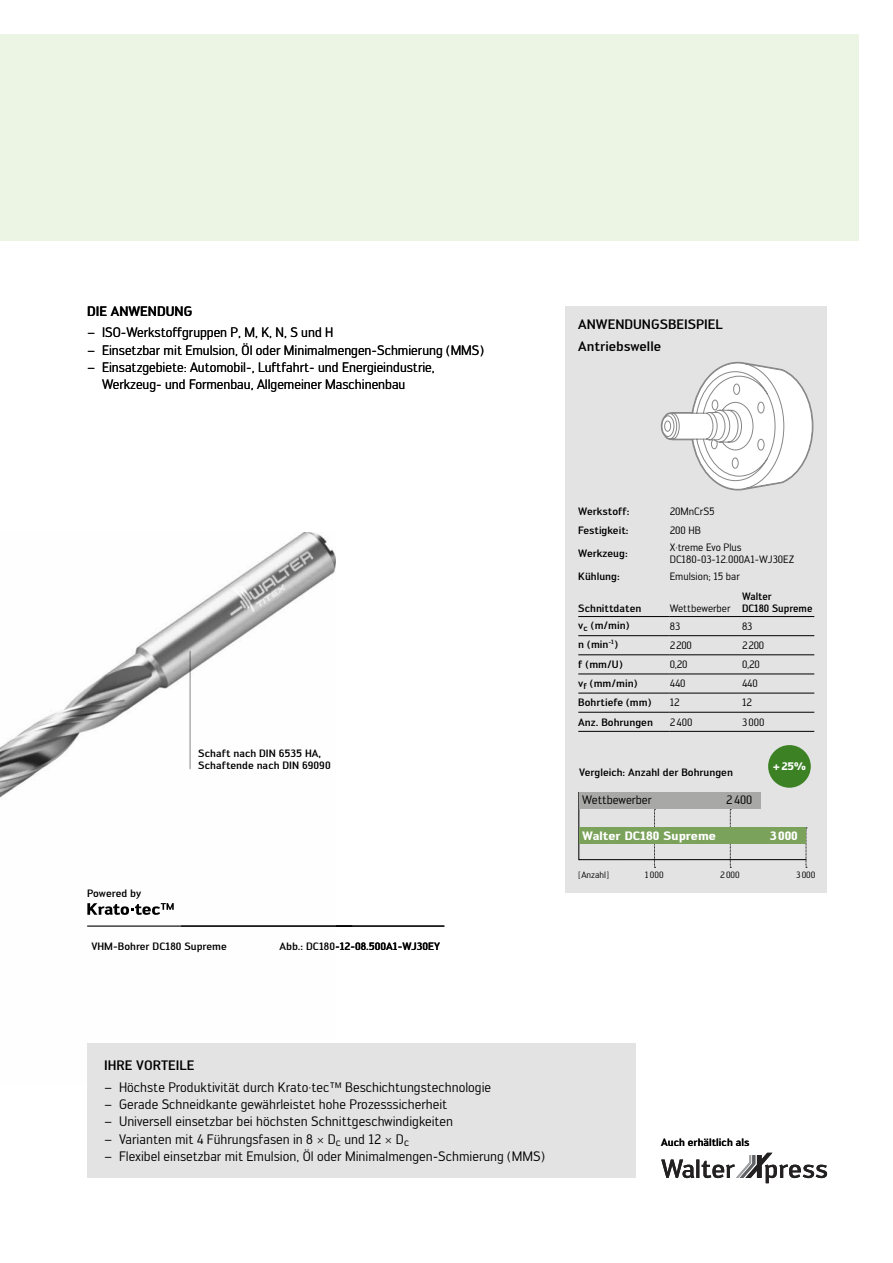
<style>
.page{position:relative;width:893px;height:1263px;background:#fff}
.page>*{position:absolute;margin:0;border:0;box-sizing:border-box;transform-origin:0 0}
.t1{font:13.5px/17.2px "Walter PRO";color:#000}
.t2{font:500 13.5px/22.2px "Walter PRO";color:#000}
.t3{font:700 12px "Walter PRO";color:#fff}
.t4{font:12px "Walter PRO";color:#000}
.t5{font:700 10.8px "Walter PRO";color:#fff}
.t6{font:500 10.5px/12px "Walter PRO";color:#000}
.t7{font:10.5px/12.8px "Walter PRO";color:#000}
.t8{font:500 10.5px/12px "Walter PRO";color:#000;scale:.95 1}
.t9{font:9px "Walter PRO";color:#000}
</style>
<div class="page">
<img style="left:0;top:533px;width:335px;height:511px">
<div style="left:0;top:34px;width:859px;height:206px;background:#ecf4e3"></div>
<hr style="left:190px;top:651px;width:1px;height:118px;background:#878787">
<svg style="left:661px;top:1153px;width:166px;height:30px"></svg>
<hr style="left:87px;top:925px;width:265px;height:2px;background:#000">
<hr style="left:181px;top:925px;width:263px;height:2px;background:#000">
<div style="left:87px;top:1044px;width:549px;height:134px;background:#e3e3e3"></div>
<svg style="left:87px;top:903px;width:87px;height:12px"></svg>
<div style="left:566px;top:306px;width:261px;height:587px;background:#e3e3e3"></div>
<svg style="left:660px;top:362px;width:153px;height:129px"></svg>
<div style="left:768px;top:745px;width:43px;height:43px;background:#3c8225;border-radius:50%"></div>
<svg style="left:578px;top:792px;width:229px;height:76px"></svg>
<div style="left:579px;top:827px;width:227px;height:17px;background:#7aa25b"></div>
<div style="left:579px;top:792px;width:182px;height:16px;background:#a8a8a7"></div>
<hr style="left:578px;top:635px;width:92px;height:1px;background:#000">
<hr style="left:670px;top:635px;width:72px;height:1px;background:#000">
<hr style="left:742px;top:635px;width:72px;height:1px;background:#000">
<hr style="left:578px;top:674px;width:92px;height:1px;background:#000">
<hr style="left:670px;top:674px;width:72px;height:1px;background:#000">
<hr style="left:742px;top:674px;width:72px;height:1px;background:#000">
<hr style="left:578px;top:693px;width:92px;height:1px;background:#000">
<hr style="left:670px;top:693px;width:72px;height:1px;background:#000">
<hr style="left:742px;top:693px;width:72px;height:1px;background:#000">
<hr style="left:578px;top:712px;width:92px;height:1px;background:#000">
<hr style="left:670px;top:712px;width:72px;height:1px;background:#000">
<hr style="left:742px;top:712px;width:72px;height:1px;background:#000">
<hr style="left:578px;top:731px;width:92px;height:1px;background:#000">
<hr style="left:670px;top:731px;width:72px;height:1px;background:#000">
<hr style="left:742px;top:731px;width:72px;height:1px;background:#000">
<hr style="left:578px;top:616px;width:92px;height:1px;background:#000">
<hr style="left:670px;top:616px;width:72px;height:1px;background:#000">
<hr style="left:742px;top:616px;width:72px;height:1px;background:#000">
<hr style="left:578px;top:654px;width:92px;height:1px;background:#000">
<hr style="left:670px;top:654px;width:72px;height:1px;background:#000">
<hr style="left:742px;top:654px;width:72px;height:1px;background:#000">
<p class="t2" style="left:87px;top:300px;width:107px">DIE ANWENDUNG</p>
<p class="t1" style="left:87px;top:324px;width:248px">– ISO-Werkstoffgruppen P, M, K, N, S und H</p>
<p class="t1" style="left:87px;top:341px;width:398px">– Einsetzbar mit Emulsion, Öl oder Minimalmengen-Schmierung (MMS)</p>
<p class="t1" style="left:102px;top:358px;width:334px;text-indent:-15px">– Einsatzgebiete: Automobil-, Luftfahrt- und Energieindustrie,<br>Werkzeug- und Formenbau, Allgemeiner Maschinenbau</p>
<p class="t2" style="left:578px;top:312px;width:146px">ANWENDUNGSBEISPIEL<br>Antriebswelle</p>
<p class="t6" style="left:87px;top:887px;width:56px">Powered by</p>
<p class="t6" style="left:198px;top:747px;width:134px">Schaft nach DIN 6535 HA,<br>Schaftende nach DIN 69090</p>
<p class="t6" style="left:91px;top:940px;width:137px">VHM-Bohrer DC180 Supreme</p>
<p class="t6" style="left:280px;top:940px;width:162px">Abb.: DC180-12-08.500A1-WJ30EY</p>
<p class="t6" style="left:578px;top:505px;width:53px">Werkstoff:</p>
<p class="t7" style="left:670px;top:505px;width:46px">20MnCrS5</p>
<p class="t6" style="left:578px;top:524px;width:52px">Festigkeit:</p>
<p class="t7" style="left:670px;top:524px;width:33px">200 HB</p>
<p class="t6" style="left:578px;top:547px;width:51px">Werkzeug:</p>
<p class="t7" style="left:670px;top:540px;width:126px">X·treme Evo Plus<br>DC180-03-12.000A1-WJ30EZ</p>
<p class="t6" style="left:578px;top:570px;width:43px">Kühlung:</p>
<p class="t7" style="left:670px;top:570px;width:72px">Emulsion; 15 bar</p>
<p class="t6" style="left:578px;top:602px;width:65px">Schnittdaten</p>
<p class="t7" style="left:670px;top:602px;width:62px">Wettbewerber</p>
<p class="t8" style="left:742px;top:590px;width:76px">Walter<br>DC180 Supreme</p>
<p class="t6" style="left:578px;top:619px;width:53px">v<sub>c</sub> (m/min)</p>
<p class="t7" style="left:670px;top:619px;width:12px">83</p>
<p class="t7" style="left:742px;top:619px;width:12px">83</p>
<p class="t6" style="left:578px;top:638px;width:41px">n (min<sup>-1</sup>)</p>
<p class="t7" style="left:670px;top:639px;width:24px">2 200</p>
<p class="t7" style="left:742px;top:639px;width:24px">2 200</p>
<p class="t6" style="left:578px;top:658px;width:46px">f (mm/U)</p>
<p class="t7" style="left:670px;top:658px;width:19px">0,20</p>
<p class="t7" style="left:742px;top:658px;width:19px">0,20</p>
<p class="t6" style="left:578px;top:677px;width:61px">v<sub>f</sub> (mm/min)</p>
<p class="t7" style="left:670px;top:677px;width:17px">440</p>
<p class="t7" style="left:742px;top:677px;width:17px">440</p>
<p class="t6" style="left:578px;top:696px;width:75px">Bohrtiefe (mm)</p>
<p class="t7" style="left:670px;top:696px;width:11px">12</p>
<p class="t7" style="left:742px;top:696px;width:11px">12</p>
<p class="t6" style="left:578px;top:716px;width:76px">Anz. Bohrungen</p>
<p class="t7" style="left:670px;top:715px;width:24px">2 400</p>
<p class="t7" style="left:742px;top:715px;width:24px">3 000</p>
<p class="t6" style="left:579px;top:766px;width:155px">Vergleich: Anzahl der Bohrungen</p>
<p class="t4" style="left:582px;top:793px;width:71px">Wettbewerber</p>
<p class="t4" style="left:726px;top:793px;width:28px">2 400</p>
<p class="t5" style="left:773px;top:759px;width:35px">+ 25%</p>
<p class="t3" style="left:582px;top:828px;width:135px">Walter DC180 Supreme</p>
<p class="t3" style="left:770px;top:828px;width:30px">3 000</p>
<p class="t9" style="left:578px;top:869px;width:32px">[Anzahl]</p>
<p class="t9" style="left:645px;top:869px;width:20px">1 000</p>
<p class="t9" style="left:720px;top:869px;width:21px">2 000</p>
<p class="t9" style="left:796px;top:869px;width:21px">3 000</p>
<p class="t2" style="left:104px;top:1054px;width:92px">IHRE VORTEILE</p>
<p class="t1" style="left:104px;top:1078px;width:389px">– Höchste Produktivität durch Krato·tec™ Beschichtungstechnologie</p>
<p class="t1" style="left:104px;top:1095px;width:345px">– Gerade Schneidkante gewährleistet hohe Prozesssicherheit</p>
<p class="t1" style="left:104px;top:1113px;width:350px">– Universell einsetzbar bei höchsten Schnittgeschwindigkeiten</p>
<p class="t1" style="left:104px;top:1130px;width:306px">– Varianten mit 4 Führungsfasen in 8 × D<sub>c</sub> und 12 × D<sub>c</sub></p>
<p class="t1" style="left:104px;top:1147px;width:442px">– Flexibel einsetzbar mit Emulsion, Öl oder Minimalmengen-Schmierung (MMS)</p>
<p class="t6" style="left:661px;top:1136px;width:90px">Auch erhältlich als</p>
</div>
